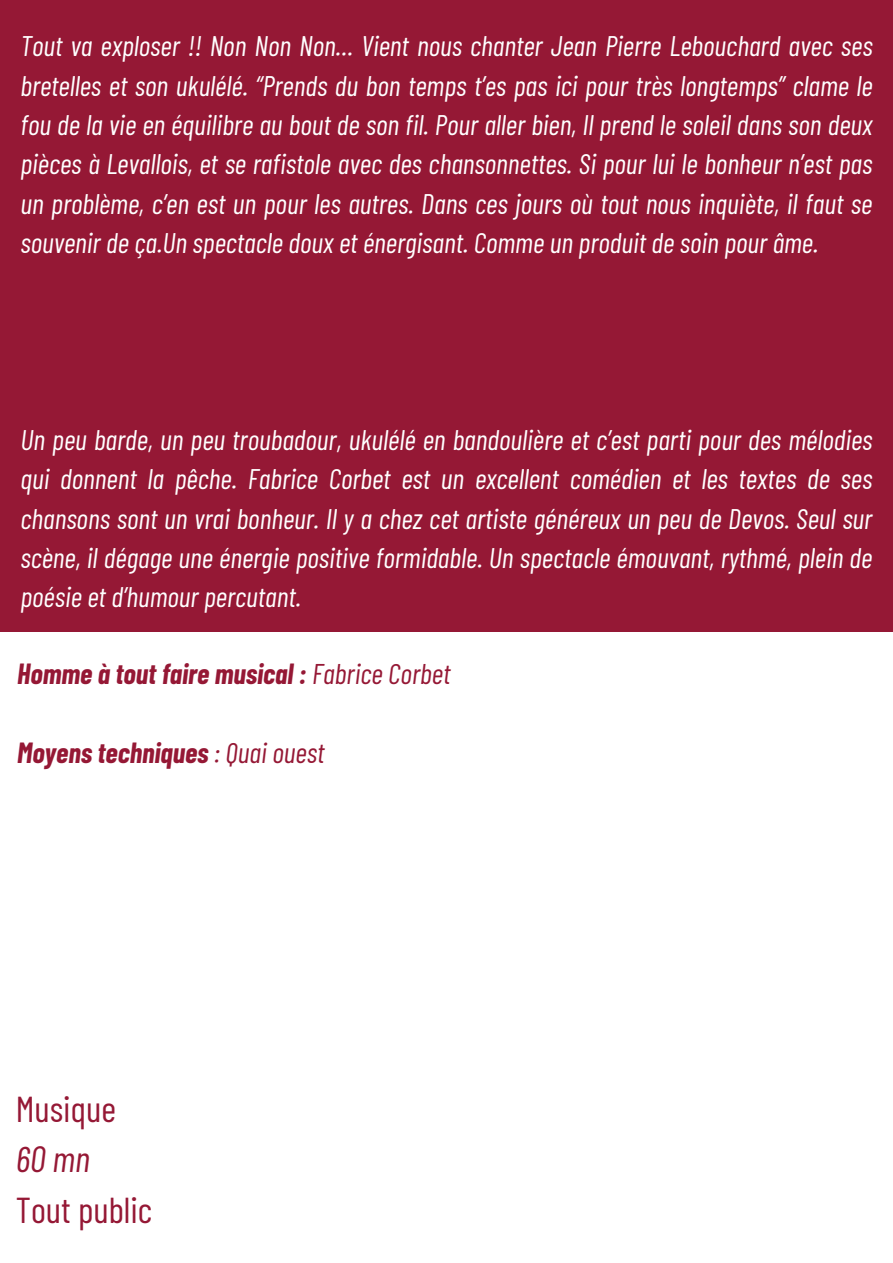
<style>
.page{position:relative;width:893px;height:1263px;background:#fff}
.page>*{position:absolute;margin:0;border:0;box-sizing:border-box;transform-origin:0 0}
.t1{font:36px "Barlow Condensed";color:#951835}
.t2{font:italic 36px "Barlow Condensed";color:#951835}
.t3{font:italic 700 28.5px "Barlow Condensed";color:#951835}
.t4{font:italic 28.35px/39.4px "Barlow Condensed";color:#fff;text-align:justify}
.s1{font-weight:400}
</style>
<div class="page">
<div style="left:0;top:0;width:893px;height:632px;background:#951835"></div>
<p class="t4" style="left:20px;top:25px;width:854px">Tout va exploser !! Non Non Non… Vient nous chanter Jean Pierre Lebouchard avec ses bretelles et son ukulélé. “Prends du bon temps t’es pas ici pour très longtemps” clame le fou de la vie en équilibre au bout de son fil. Pour aller bien, Il prend le soleil dans son deux pièces à Levallois, et se rafistole avec des chansonnettes. Si pour lui le bonheur n’est pas un problème, c’en est un pour les autres. Dans ces jours où tout nous inquiète, il faut se souvenir de ça.Un spectacle doux et énergisant. Comme un produit de soin pour âme.</p>
<p class="t4" style="left:20px;top:419px;width:853px">Un peu barde, un peu troubadour, ukulélé en bandoulière et c’est parti pour des mélodies qui donnent la pêche. Fabrice Corbet est un excellent comédien et les textes de ses chansons sont un vrai bonheur. Il y a chez cet artiste généreux un peu de Devos. Seul sur scène, il dégage une énergie positive formidable. Un spectacle émouvant, rythmé, plein de poésie et d’humour percutant.</p>
<p class="t3" style="left:17px;top:655px;width:435px">Homme à tout faire musical : <span class="s1">Fabrice Corbet</span></p>
<p class="t3" style="left:17px;top:734px;width:309px">Moyens techniques <span class="s1">: Quai ouest</span></p>
<p class="t1" style="left:16px;top:1086px;width:102px">Musique</p>
<p class="t2" style="left:16px;top:1136px;width:76px">60 mn</p>
<p class="t1" style="left:16px;top:1186px;width:138px">Tout public</p>
</div>
